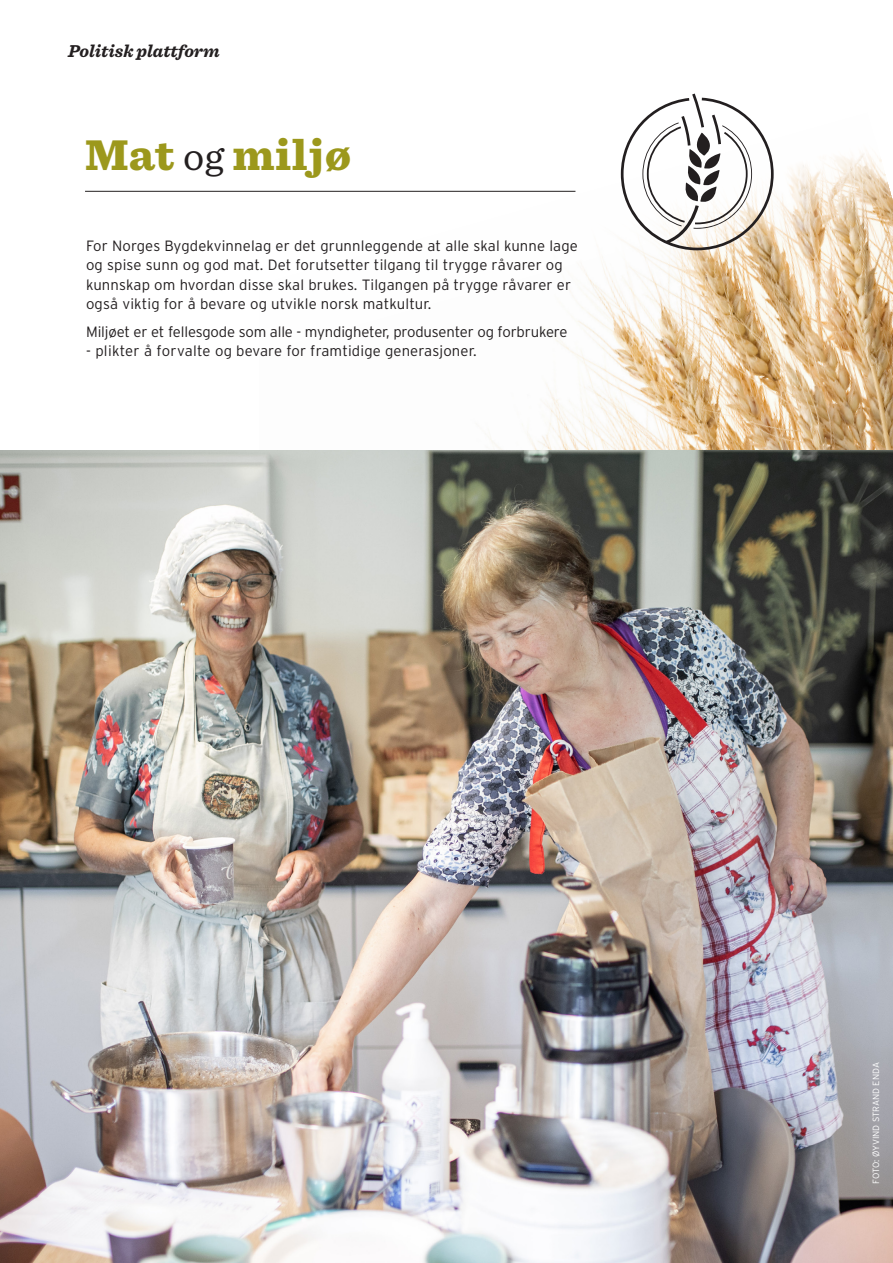
<style>
.page{position:relative;width:893px;height:1263px;background:#fff}
.page>*{position:absolute;margin:0;border:0;box-sizing:border-box;transform-origin:0 0}
.t1{font:900 45px "Sentinel";letter-spacing:.01em;color:#9c981c}
.t2{font:italic 700 18px "Sentinel";color:#231f20}
.t3{font:300 14.85px/19.4px "Interstate RES";letter-spacing:.01em;color:#231f20}
.t4{font:300 14.85px "Interstate RES";letter-spacing:-.01em;color:#231f20}
.t5{font:300 9px "Interstate RES";color:#fff}
.s1{font-weight:400;font-size:41.4px;color:#231f20}
</style>
<div class="page">
<img style="left:259px;top:150px;width:634px;height:301px">
<hr style="left:85px;top:191px;width:490px;height:1px;background:#231f20">
<svg style="left:621px;top:94px;width:153px;height:156px"></svg>
<img style="left:0;top:451px;width:893px;height:812px">
<p class="t2" style="left:68px;top:37px;width:153px">Politisk plattform</p>
<h1 class="t1" style="left:85px;top:119px;width:267px">Mat <span class="s1">og</span> miljø</h1>
<p class="t3" style="left:86px;top:236px;width:493px">For Norges Bygdekvinnelag er det grunnleggende at alle skal kunne lage og spise sunn og god mat. Det forutsetter tilgang til trygge råvarer og kunnskap om hvordan disse skal brukes. Tilgangen på trygge råvarer er også viktig for å bevare og utvikle norsk matkultur.</p>
<p class="t4" style="left:86px;top:323px;width:483px">Miljøet er et fellesgode som alle - myndigheter, produsenter og forbrukere</p>
<p class="t3" style="left:86px;top:341px;width:392px">- plikter å forvalte og bevare for framtidige generasjoner.</p>
<p class="t5" style="left:871px;top:1184px;width:123px;rotate:-90deg">FOTO: ØYVIND STRAND ENDA</p>
</div>
